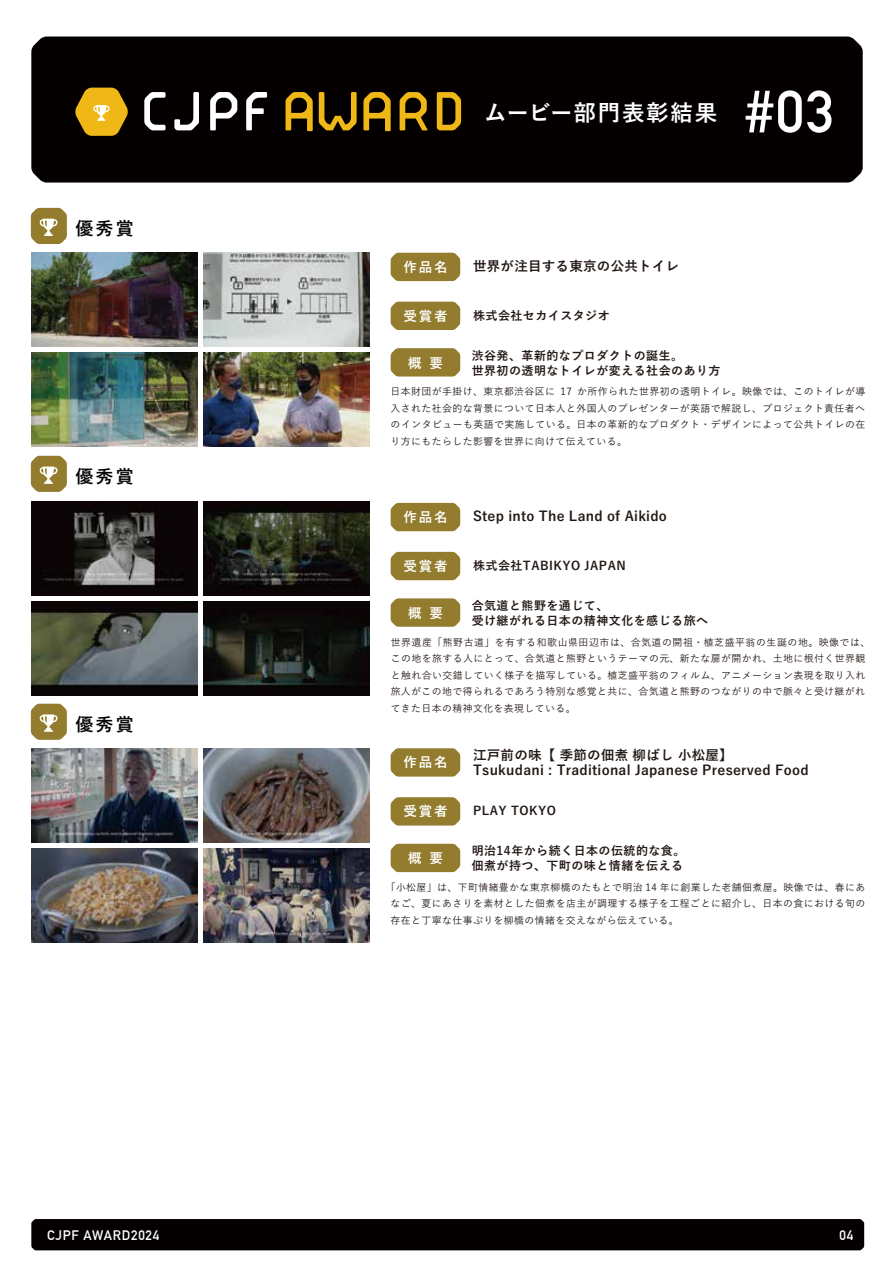
<style>
.page{position:relative;width:893px;height:1263px;background:#fff}
.page>*{position:absolute;margin:0;border:0;box-sizing:border-box;transform-origin:0 0}
.t1{font:700 58.5px "DIN Alternate";color:#fff}
.t2{font:700 22.5px "Yu Go";letter-spacing:.08em;color:#fff}
.t3{font:700 18px "Yu Go";letter-spacing:.12em;color:#040000}
.t4{font:700 13.5px/15px "Yu Go";letter-spacing:.02em;color:#221815}
.t5{font:700 13.5px "Yu Go";letter-spacing:.14em;color:#fff}
.t6{font:700 13.5px "DIN Alternate";letter-spacing:.06em;color:#fff}
.t7{font:700 12px/15px "Yu Go";letter-spacing:.04em;color:#221815}
.t8{font:500 9.9px/16.5px "Yu Go";letter-spacing:.045em;color:#221815;text-align:justify}
</style>
<div class="page">
<div style="left:31px;top:37px;width:832px;height:146px;background:#040000"></div>
<svg style="left:144px;top:92px;width:22px;height:38px"></svg>
<svg style="left:174px;top:92px;width:25px;height:38px"></svg>
<svg style="left:210px;top:92px;width:27px;height:38px"></svg>
<svg style="left:246px;top:92px;width:21px;height:38px"></svg>
<svg style="left:75px;top:88px;width:53px;height:48px;background:#be941d"></svg>
<svg style="left:319px;top:92px;width:38px;height:38px"></svg>
<svg style="left:400px;top:92px;width:28px;height:38px"></svg>
<svg style="left:437px;top:92px;width:24px;height:38px"></svg>
<svg style="left:286px;top:92px;width:27px;height:39px"></svg>
<svg style="left:363px;top:92px;width:28px;height:39px"></svg>
<svg style="left:31px;top:208px;width:36px;height:36px"></svg>
<svg style="left:31px;top:456px;width:36px;height:36px"></svg>
<svg style="left:31px;top:704px;width:36px;height:36px"></svg>
<div style="left:31px;top:1219px;width:833px;height:31px;background:#040000"></div>
<div style="left:391px;top:253px;width:69px;height:28px;background:#937c2d"></div>
<div style="left:391px;top:302px;width:69px;height:28px;background:#937c2d"></div>
<div style="left:391px;top:348px;width:69px;height:28px;background:#937c2d"></div>
<div style="left:391px;top:503px;width:69px;height:28px;background:#937c2d"></div>
<div style="left:391px;top:552px;width:69px;height:28px;background:#937c2d"></div>
<svg style="left:391px;top:598px;width:69px;height:29px;background:#988338"></svg>
<svg style="left:391px;top:748px;width:69px;height:29px;background:#988338"></svg>
<div style="left:391px;top:797px;width:69px;height:28px;background:#937c2d"></div>
<div style="left:391px;top:844px;width:69px;height:28px;background:#937c2d"></div>
<img style="left:31px;top:253px;width:167px;height:93px">
<img style="left:203px;top:253px;width:166px;height:93px">
<img style="left:31px;top:352px;width:167px;height:94px">
<img style="left:203px;top:352px;width:166px;height:94px">
<img style="left:31px;top:502px;width:167px;height:93px">
<img style="left:203px;top:502px;width:166px;height:93px">
<img style="left:203px;top:601px;width:166px;height:94px">
<img style="left:31px;top:601px;width:167px;height:94px">
<img style="left:31px;top:749px;width:167px;height:93px">
<img style="left:31px;top:849px;width:167px;height:93px">
<img style="left:203px;top:749px;width:166px;height:93px">
<img style="left:203px;top:849px;width:166px;height:93px">
<h3 class="t3" style="left:75px;top:218px;width:60px">優秀賞</h3>
<h3 class="t3" style="left:75px;top:466px;width:60px">優秀賞</h3>
<h3 class="t3" style="left:75px;top:714px;width:60px">優秀賞</h3>
<h2 class="t2" style="left:484px;top:100px;width:235px">ムービー部門表彰結果</h2>
<h1 class="t1" style="left:745px;top:67px;width:90px">#03</h1>
<h3 class="t5" style="left:403px;top:259px;width:46px">作品名</h3>
<h3 class="t5" style="left:403px;top:308px;width:46px">受賞者</h3>
<h3 class="t5" style="left:408px;top:355px;width:36px">概 要</h3>
<h3 class="t4" style="left:473px;top:259px;width:208px">世界が注目する東京の公共トイレ</h3>
<p class="t7" style="left:473px;top:308px;width:138px">株式会社セカイスタジオ</p>
<p class="t7" style="left:472px;top:348px;width:250px">渋谷発、革新的なプロダクトの誕生。<br>世界初の透明なトイレが変える社会のあり方</p>
<p class="t8" style="left:391px;top:382px;width:476px">日本財団が手掛け、東京都渋谷区に 17 か所作られた世界初の透明トイレ。映像では、このトイレが導入された社会的な背景について日本人と外国人のプレゼンターが英語で解説し、プロジェクト責任者へのインタビューも英語で実施している。日本の革新的なプロダクト・デザインによって公共トイレの在り方にもたらした影響を世界に向けて伝えている。</p>
<h3 class="t5" style="left:403px;top:509px;width:46px">作品名</h3>
<h3 class="t5" style="left:403px;top:558px;width:46px">受賞者</h3>
<h3 class="t5" style="left:408px;top:605px;width:36px">概 要</h3>
<h3 class="t4" style="left:473px;top:509px;width:195px">Step into The Land of Aikido</h3>
<p class="t7" style="left:473px;top:558px;width:154px">株式会社TABIKYO JAPAN</p>
<p class="t7" style="left:472px;top:598px;width:238px">合気道と熊野を通じて、<br>受け継がれる日本の精神文化を感じる旅へ</p>
<p class="t8" style="left:391px;top:632px;width:481px;text-align:left">世界遺産「熊野古道」を有する和歌山県田辺市は、合気道の開祖・植芝盛平翁の生誕の地。映像では、この地を旅する人にとって、合気道と熊野というテーマの元、新たな扉が開かれ、土地に根付く世界観と触れ合い交錯していく様子を描写している。植芝盛平翁のフィルム、アニメーション表現を取り入れ旅人がこの地で得られるであろう特別な感覚と共に、合気道と熊野のつながりの中で脈々と受け継がれてきた日本の精神文化を表現している。</p>
<h3 class="t5" style="left:403px;top:755px;width:46px">作品名</h3>
<h3 class="t5" style="left:403px;top:804px;width:46px">受賞者</h3>
<h3 class="t5" style="left:408px;top:851px;width:36px">概 要</h3>
<h3 class="t4" style="left:473px;top:748px;width:337px">江戸前の味【 季節の佃煮 柳ばし 小松屋】<br>Tsukudani : Traditional Japanese Preserved Food</h3>
<p class="t7" style="left:473px;top:804px;width:84px">PLAY TOKYO</p>
<p class="t7" style="left:472px;top:843px;width:215px">明治14年から続く日本の伝統的な食。佃煮が持つ、下町の味と情緒を伝える</p>
<p class="t8" style="left:391px;top:878px;width:476px;text-indent:-5px">「小松屋」は、下町情緒豊かな東京柳橋のたもとで明治 14 年に創業した老舗佃煮屋。映像では、春にあなご、夏にあさりを素材とした佃煮を店主が調理する様子を工程ごとに紹介し、日本の食における旬の存在と丁寧な仕事ぶりを柳橋の情緒を交えながら伝えている。</p>
<h3 class="t6" style="left:47px;top:1224px;width:114px">CJPF AWARD2024</h3>
<h3 class="t6" style="left:840px;top:1224px;width:15px">04</h3>
</div>
